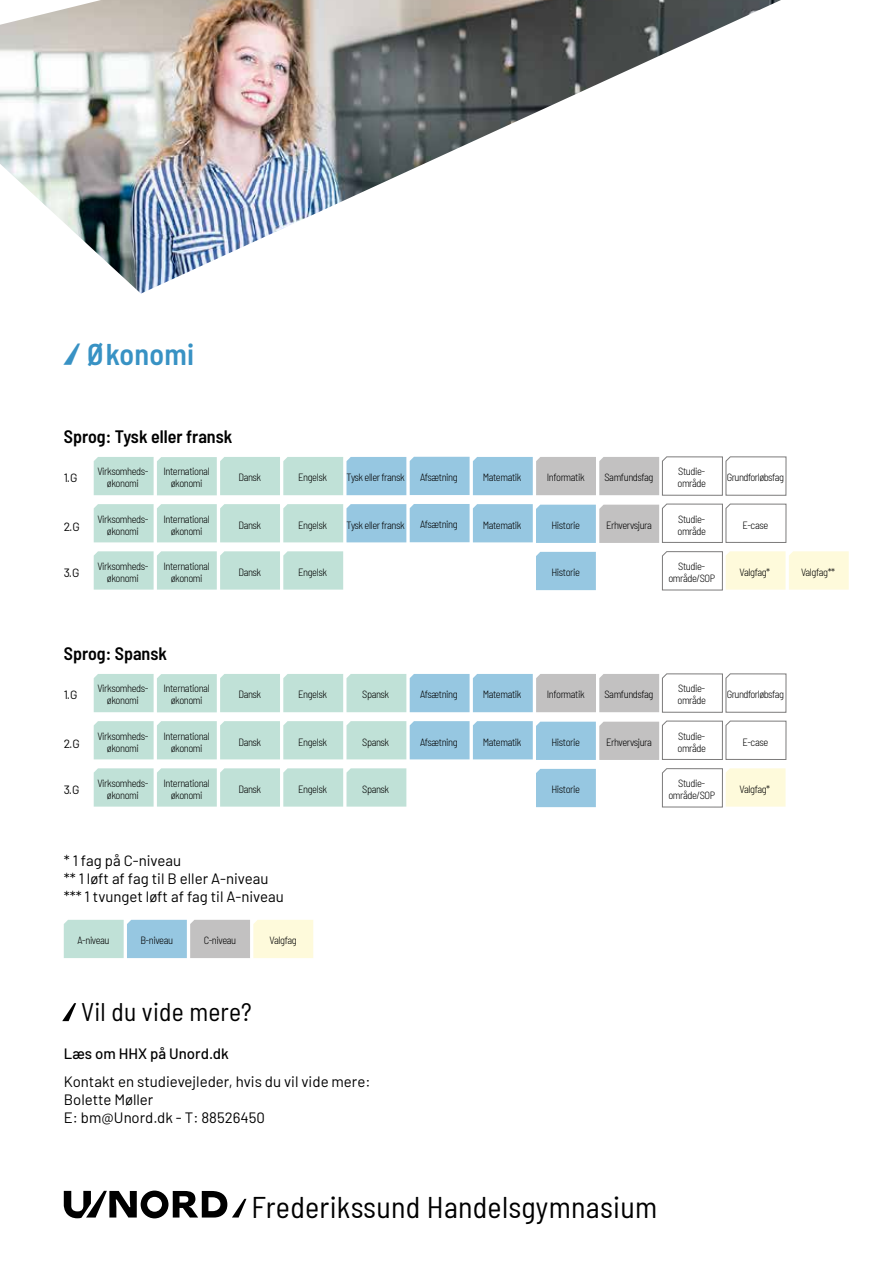
<style>
.page{position:relative;width:893px;height:1263px;background:#fff}
.page>*{position:absolute;margin:0;border:0;box-sizing:border-box;transform-origin:0 0}
.t1{font:semi-condensed 30px "Barlow";letter-spacing:.01em;color:#000}
.t2{font:600 semi-condensed 30px "Barlow";letter-spacing:.01em;color:#3892c4}
.t3{font:semi-condensed 25.5px "Barlow";letter-spacing:.01em;color:#000}
.t4{font:600 semi-condensed 18px "Barlow";color:#000}
.t5{font:15px/18px "Barlow";color:#000}
.t6{font:500 15px "Barlow";color:#000}
.t7{font:12px "Barlow";color:#000}
.t8{font:300 semi-condensed 10.5px/12px "Barlow";letter-spacing:-.04em;color:#000;text-align:center}
.s1{font-family:"slash";font-weight:400;font-stretch:normal}
</style>
<div class="page">
<img style="left:0;top:0;width:781px;height:294px">
<svg style="left:62px;top:1003px;width:14px;height:18px"></svg>
<svg style="left:64px;top:1190px;width:182px;height:28px"></svg>
<svg style="left:662px;top:551px;width:187px;height:39px"></svg>
<svg style="left:662px;top:768px;width:124px;height:39px"></svg>
<div style="left:536px;top:552px;width:60px;height:38px;background:#96c7e1"></div>
<div style="left:536px;top:769px;width:60px;height:38px;background:#96c7e1"></div>
<svg style="left:94px;top:551px;width:249px;height:39px"></svg>
<svg style="left:94px;top:768px;width:312px;height:39px"></svg>
<svg style="left:94px;top:457px;width:692px;height:38px"></svg>
<svg style="left:94px;top:674px;width:692px;height:38px"></svg>
<svg style="left:94px;top:504px;width:692px;height:39px"></svg>
<svg style="left:94px;top:721px;width:692px;height:39px"></svg>
<svg style="left:64px;top:920px;width:249px;height:38px"></svg>
<h1 class="t2" style="left:64px;top:332px;width:132px"><span class="s1">/</span> Økonomi</h1>
<h3 class="t4" style="left:64px;top:424px;width:170px">Sprog: Tysk eller fransk</h3>
<p class="t7" style="left:64px;top:469px;width:15px">1.G</p>
<p class="t8" style="left:97px;top:465px;width:53px">Virksomheds&shy;økonomi</p>
<p class="t8" style="left:164px;top:465px;width:48px">International økonomi</p>
<p class="t8" style="left:238px;top:471px;width:24px">Dansk</p>
<p class="t8" style="left:298px;top:471px;width:30px">Engelsk</p>
<p class="t8" style="left:347px;top:471px;width:60px">Tysk eller fransk</p>
<p class="t8" style="left:420px;top:471px;width:39px">Afsætning</p>
<p class="t8" style="left:483px;top:471px;width:40px">Matematik</p>
<p class="t8" style="left:547px;top:471px;width:39px">Informatik</p>
<p class="t8" style="left:604px;top:471px;width:50px">Samfundsfag</p>
<p class="t8" style="left:677px;top:465px;width:30px;text-align:left">Studie&shy;område</p>
<p class="t8" style="left:727px;top:471px;width:59px">Grundforløbsfag</p>
<p class="t7" style="left:64px;top:518px;width:17px">2.G</p>
<p class="t8" style="left:97px;top:512px;width:53px">Virksomheds&shy;økonomi</p>
<p class="t8" style="left:164px;top:512px;width:48px">International økonomi</p>
<p class="t8" style="left:238px;top:518px;width:24px">Dansk</p>
<p class="t8" style="left:298px;top:518px;width:30px">Engelsk</p>
<p class="t8" style="left:347px;top:518px;width:60px">Tysk eller fransk</p>
<p class="t8" style="left:420px;top:518px;width:39px">Afsætning</p>
<p class="t8" style="left:483px;top:518px;width:40px">Matematik</p>
<p class="t8" style="left:551px;top:518px;width:30px">Historie</p>
<p class="t8" style="left:606px;top:518px;width:47px">Erhvervsjura</p>
<p class="t8" style="left:677px;top:512px;width:30px;text-align:left">Studie&shy;område</p>
<p class="t8" style="left:742px;top:518px;width:27px">E-case</p>
<p class="t7" style="left:64px;top:564px;width:17px">3.G</p>
<p class="t8" style="left:97px;top:559px;width:53px">Virksomheds&shy;økonomi</p>
<p class="t8" style="left:164px;top:559px;width:48px">International økonomi</p>
<p class="t8" style="left:238px;top:565px;width:24px">Dansk</p>
<p class="t8" style="left:298px;top:565px;width:30px">Engelsk</p>
<p class="t8" style="left:551px;top:566px;width:30px">Historie</p>
<p class="t8" style="left:668px;top:559px;width:48px">Studie&shy;område/SOP</p>
<p class="t8" style="left:740px;top:565px;width:32px">Valgfag*</p>
<p class="t8" style="left:801px;top:565px;width:36px">Valgfag**</p>
<h3 class="t4" style="left:64px;top:641px;width:105px">Sprog: Spansk</h3>
<p class="t7" style="left:64px;top:686px;width:15px">1.G</p>
<p class="t8" style="left:97px;top:682px;width:53px">Virksomheds&shy;økonomi</p>
<p class="t8" style="left:164px;top:682px;width:48px">International økonomi</p>
<p class="t8" style="left:238px;top:688px;width:24px">Dansk</p>
<p class="t7" style="left:64px;top:735px;width:17px">2.G</p>
<p class="t8" style="left:97px;top:729px;width:53px">Virksomheds&shy;økonomi</p>
<p class="t8" style="left:164px;top:729px;width:48px">International økonomi</p>
<p class="t8" style="left:238px;top:735px;width:24px">Dansk</p>
<p class="t7" style="left:64px;top:781px;width:17px">3.G</p>
<p class="t8" style="left:97px;top:776px;width:53px">Virksomheds&shy;økonomi</p>
<p class="t8" style="left:164px;top:776px;width:48px">International økonomi</p>
<p class="t8" style="left:238px;top:782px;width:24px">Dansk</p>
<p class="t8" style="left:298px;top:688px;width:30px">Engelsk</p>
<p class="t8" style="left:298px;top:735px;width:30px">Engelsk</p>
<p class="t8" style="left:298px;top:782px;width:30px">Engelsk</p>
<p class="t8" style="left:362px;top:688px;width:29px">Spansk</p>
<p class="t8" style="left:362px;top:735px;width:29px">Spansk</p>
<p class="t8" style="left:362px;top:782px;width:29px">Spansk</p>
<p class="t8" style="left:420px;top:688px;width:39px">Afsætning</p>
<p class="t8" style="left:420px;top:735px;width:39px">Afsætning</p>
<p class="t8" style="left:483px;top:688px;width:40px">Matematik</p>
<p class="t8" style="left:483px;top:735px;width:40px">Matematik</p>
<p class="t8" style="left:547px;top:688px;width:39px">Informatik</p>
<p class="t8" style="left:604px;top:688px;width:50px">Samfundsfag</p>
<p class="t8" style="left:677px;top:682px;width:30px;text-align:left">Studie&shy;område</p>
<p class="t8" style="left:727px;top:688px;width:59px">Grundforløbsfag</p>
<p class="t8" style="left:551px;top:735px;width:30px">Historie</p>
<p class="t8" style="left:606px;top:735px;width:47px">Erhvervsjura</p>
<p class="t8" style="left:677px;top:729px;width:30px;text-align:left">Studie&shy;område</p>
<p class="t8" style="left:742px;top:735px;width:27px">E-case</p>
<p class="t8" style="left:551px;top:783px;width:30px">Historie</p>
<p class="t8" style="left:668px;top:776px;width:48px">Studie&shy;område/SOP</p>
<p class="t8" style="left:740px;top:782px;width:32px">Valgfag*</p>
<h3 class="t5" style="left:64px;top:850px;width:221px">* 1 fag på C-niveau<br>** 1 løft af fag til B eller A-niveau *** 1 tvunget løft af fag til A-niveau</h3>
<p class="t8" style="left:77px;top:934px;width:34px">A-niveau</p>
<p class="t8" style="left:140px;top:934px;width:34px">B-niveau</p>
<p class="t8" style="left:204px;top:934px;width:34px">C-niveau</p>
<p class="t8" style="left:270px;top:934px;width:29px">Valgfag</p>
<h2 class="t3" style="left:81px;top:993px;width:172px">Vil du vide mere?</h2>
<h3 class="t6" style="left:64px;top:1042px;width:167px">Læs om HHX på Unord.dk</h3>
<h3 class="t5" style="left:64px;top:1071px;width:308px">Kontakt en studievejleder, hvis du vil vide mere:<br>Bolette Møller<br>E: bm@Unord.dk - T: 88526450</h3>
<h1 class="t1" style="left:252px;top:1185px;width:407px">Frederikssund Handelsgymnasium</h1>
</div>
